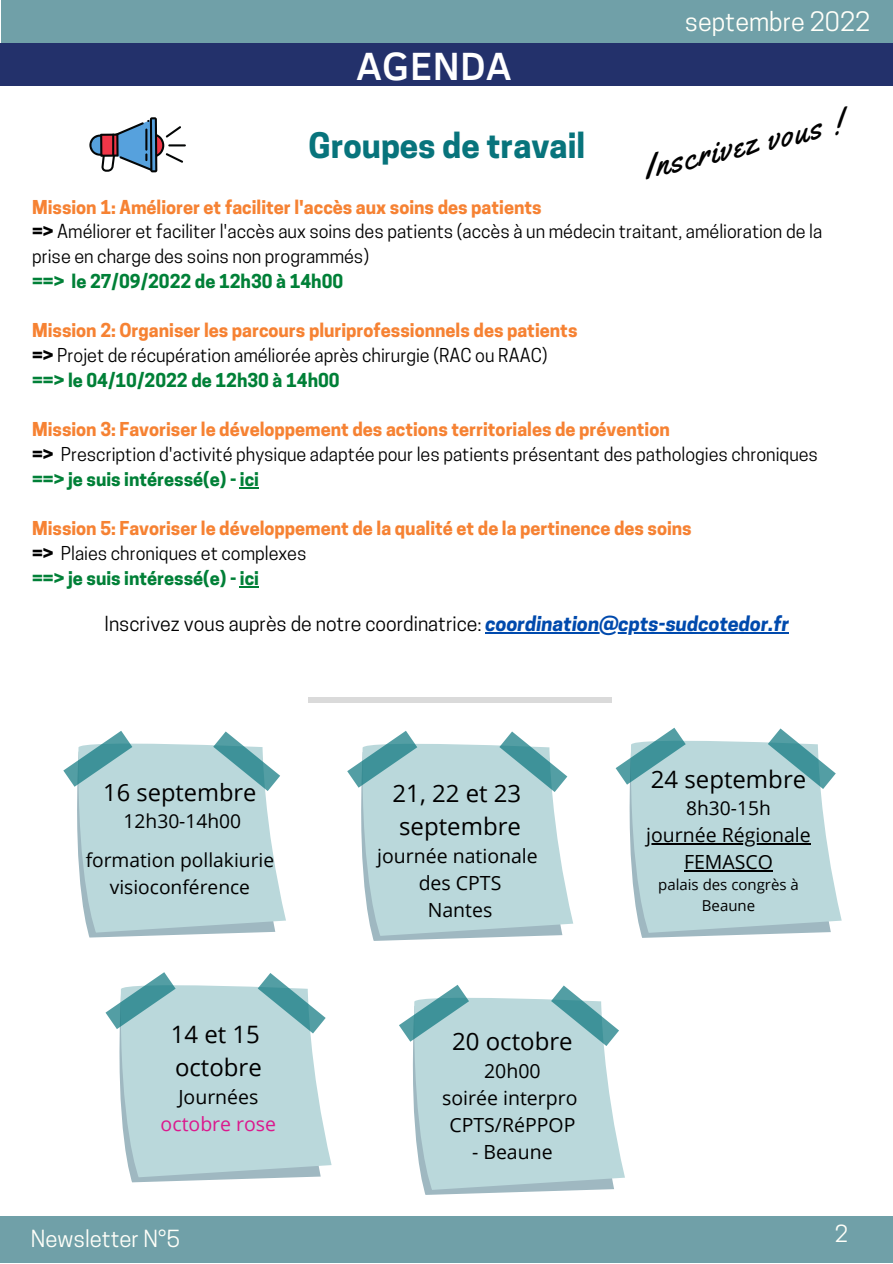
<style>
.page{position:relative;width:893px;height:1264px;background:#fff}
.page>*{position:absolute;margin:0;border:0;box-sizing:border-box;transform-origin:0 0}
.t1{font:500 40.5px "Clear Sans";color:#fff}
.t2{font:33.9px "Yellowtail";color:#000}
.t3{font:700 33px "Cooper Hewitt";color:#08747c}
.t4{font:25.2px "Cooper Hewitt";color:#fffff9}
.t5{font:24px/32.5px "Open Sans";color:#000}
.t6{font:23.7px "Open Sans";color:#000}
.t7{font:22.2px "Cooper Hewitt";color:#fffff9}
.t8{font:19.5px/27px "Open Sans";color:#000;text-align:center}
.t9{font:19.5px "Cooper Hewitt";color:#000}
.t10{font:19.5px "Open Sans";color:#db188d}
.t11{font:19.2px/38.5px "Open Sans";color:#000;text-align:center}
.t12{font:18px/24.8px "Cooper Hewitt";color:#000}
.t13{font:700 18px/24.8px "Cooper Hewitt";color:#f68233}
.t14{font:700 18px "Cooper Hewitt";color:#008037}
.t15{font:15px/20.2px "Open Sans";color:#000;text-align:center}
.s1{font-weight:700;color:#f68233}
.s2{font-weight:700}
.s3{color:#000}
.s4{font-weight:400;color:#000}
.s5{color:#008037}
.s6{font-weight:700;color:#008037}
.s7{font-weight:700;font-style:italic;color:#004aad}
</style>
<div class="page">
<div style="left:1px;top:0;width:891px;height:44px;background:#70a0a8"></div>
<div style="left:0;top:1216px;width:892px;height:46px;background:#70a0a8"></div>
<svg style="left:240px;top:487px;width:19px;height:1px"></svg>
<svg style="left:240px;top:586px;width:19px;height:1px"></svg>
<hr style="left:485px;top:632px;width:304px;height:1px;background:#004aad">
<div style="left:308px;top:697px;width:304px;height:5px;background:#dadada"></div>
<div style="left:0;top:44px;width:892px;height:42px;background:#23316b"></div>
<svg style="left:89px;top:117px;width:97px;height:55px"></svg>
<hr style="left:112px;top:134px;width:2px;height:22px;background:#040606">
<svg style="left:347px;top:731px;width:226px;height:209px"></svg>
<svg style="left:105px;top:972px;width:226px;height:210px"></svg>
<svg style="left:399px;top:985px;width:226px;height:209px"></svg>
<svg style="left:63px;top:731px;width:223px;height:206px"></svg>
<svg style="left:615px;top:727px;width:226px;height:210px"></svg>
<hr style="left:646px;top:843px;width:164px;height:1px;background:#000">
<hr style="left:684px;top:870px;width:89px;height:1px;background:#000">
<h1 class="t1" style="left:356px;top:38px;width:157px">AGENDA</h1>
<h3 class="t4" style="left:685px;top:7px;width:187px">septembre 2022</h3>
<h2 class="t2" style="left:639px;top:146px;width:204px;rotate:-13deg">Inscrivez vous !</h2>
<h3 class="t3" style="left:308px;top:126px;width:278px">Groupes de travail</h3>
<p class="t12" style="left:32px;top:195px;width:791px"><span class="s1">Mission 1: Améliorer et faciliter l'accès aux soins des patients<br></span><span class="s2">=&gt;</span> Améliorer et faciliter l'accès aux soins des patients (accès à un médecin traitant, amélioration de la prise en charge des soins non programmés)</p>
<p class="t14" style="left:32px;top:270px;width:313px">==&gt; le 27/09/2022 de 12h30 à 14h00</p>
<p class="t13" style="left:32px;top:318px;width:547px">Mission 2: Organiser les parcours pluriprofessionnels des patients <span class="s3">=&gt;</span> <span class="s4">Projet de récupération améliorée après chirurgie (RAC ou RAAC) </span><span class="s5">==&gt; le 04/10/2022 de 12h30 à 14h00</span></p>
<p class="t12" style="left:32px;top:417px;width:787px"><span class="s1">Mission 3: Favoriser le développement des actions territoriales de prévention<br></span><span class="s2">=&gt;</span> Prescription d'activité physique adaptée pour les patients présentant des pathologies chroniques <span class="s6">==&gt; je suis intéressé(e) - ici</span></p>
<p class="t13" style="left:32px;top:516px;width:661px">Mission 5: Favoriser le développement de la qualité et de la pertinence des soins <span class="s3">=&gt;</span> <span class="s4">Plaies chroniques et complexes<br></span><span class="s5">==&gt; je suis intéressé(e) - ici</span></p>
<p class="t9" style="left:104px;top:612px;width:686px">Inscrivez vous auprès de notre coordinatrice: <span class="s7">coordination@cpts-sudcotedor.fr</span></p>
<h3 class="t6" style="left:103px;top:776px;width:155px">16 septembre</h3>
<p class="t11" style="left:86px;top:801px;width:190px">12h30-14h00 formation pollakiurie</p>
<p class="t11" style="left:110px;top:867px;width:142px">visioconférence</p>
<h3 class="t5" style="left:171px;top:1017px;width:93px">14 et 15 octobre</h3>
<p class="t8" style="left:178px;top:1082px;width:81px">Journées</p>
<p class="t10" style="left:161px;top:1110px;width:117px">octobre rose</p>
<h3 class="t5" style="left:392px;top:776px;width:130px">21, 22 et 23 septembre</h3>
<p class="t8" style="left:377px;top:841px;width:162px">journée nationale des CPTS<br>Nantes</p>
<h3 class="t5" style="left:452px;top:1024px;width:122px">20 octobre</h3>
<p class="t8" style="left:442px;top:1056px;width:137px">20h00<br>soirée interpro<br>CPTS/RéPPOP</p>
<p class="t8" style="left:472px;top:1137px;width:82px">- Beaune</p>
<h3 class="t5" style="left:650px;top:762px;width:157px">24 septembre</h3>
<p class="t11" style="left:686px;top:788px;width:86px">8h30-15h</p>
<p class="t8" style="left:646px;top:820px;width:166px">journée Régionale<br>FEMASCO</p>
<p class="t15" style="left:658px;top:874px;width:142px">palais des congrès à<br>Beaune</p>
<p class="t7" style="left:31px;top:1225px;width:151px">Newsletter N°5</p>
<p class="t7" style="left:834px;top:1220px;width:15px">2</p>
</div>
